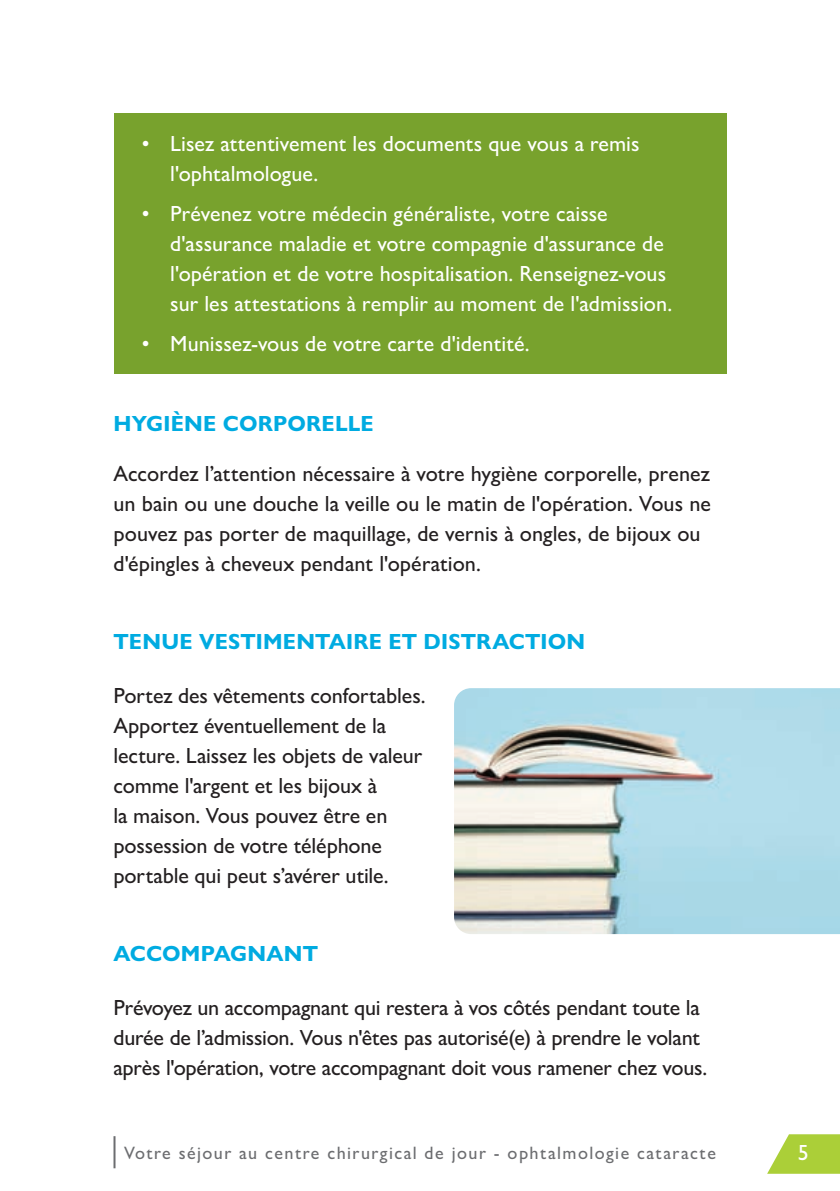
<style>
.page{position:relative;width:840px;height:1191px;background:#fff}
.page>*{position:absolute;margin:0;border:0;box-sizing:border-box;transform-origin:0 0}
.t1{font:500 22px/30px "Gill Sans Nova";letter-spacing:-.005em;color:#231f20}
.t2{font:500 22px/30px "Gill Sans Nova";letter-spacing:.005em;color:#fff}
.t3{font:700 22px "Gill Sans Nova";letter-spacing:.01em;color:#00abe1}
.t4{font:500 18px "Gill Sans Nova";letter-spacing:.08em;color:#6c6d70}
</style>
<div class="page">
<hr style="left:113px;top:1136px;width:2px;height:32px;background:#6c6d70">
<svg style="left:767px;top:1134px;width:72px;height:39px"></svg>
<div style="left:113px;top:113px;width:613px;height:261px;background:#78a22d"></div>
<img style="left:454px;top:688px;width:385px;height:246px">
<p class="t2" style="left:170px;top:128px;width:470px;text-indent:-28px">• Lisez attentivement les documents que vous a remis l'ophtalmologue.</p>
<p class="t2" style="left:170px;top:198px;width:503px;text-indent:-28px">• Prévenez votre médecin généraliste, votre caisse d'assurance maladie et votre compagnie d'assurance de l'opération et de votre hospitalisation. Renseignez-vous sur les attestations à remplir au moment de l'admission.</p>
<p class="t2" style="left:142px;top:328px;width:389px">• Munissez-vous de votre carte d'identité.</p>
<p class="t3" style="left:113px;top:410px;width:262px">HYGIÈNE CORPORELLE</p>
<p class="t1" style="left:113px;top:458px;width:598px">Accordez l’attention nécessaire à votre hygiène corporelle, prenez un bain ou une douche la veille ou le matin de l'opération. Vous ne pouvez pas porter de maquillage, de vernis à ongles, de bijoux ou d'épingles à cheveux pendant l'opération.</p>
<p class="t3" style="left:113px;top:628px;width:473px">TENUE VESTIMENTAIRE ET DISTRACTION</p>
<p class="t1" style="left:113px;top:680px;width:313px">Portez des vêtements confortables.<br>Apportez éventuellement de la lecture. Laissez les objets de valeur comme l'argent et les bijoux à<br>la maison. Vous pouvez être en possession de votre téléphone portable qui peut s’avérer utile.</p>
<p class="t3" style="left:113px;top:940px;width:206px">ACCOMPAGNANT</p>
<p class="t1" style="left:113px;top:992px;width:595px">Prévoyez un accompagnant qui restera à vos côtés pendant toute la durée de l’admission. Vous n'êtes pas autorisé(e) à prendre le volant après l'opération, votre accompagnant doit vous ramener chez vous.</p>
<p class="t4" style="left:124px;top:1141px;width:593px">Votre séjour au centre chirurgical de jour - ophtalmologie cataracte</p>
<p class="t2" style="left:797px;top:1137px;width:12px">5</p>
</div>
